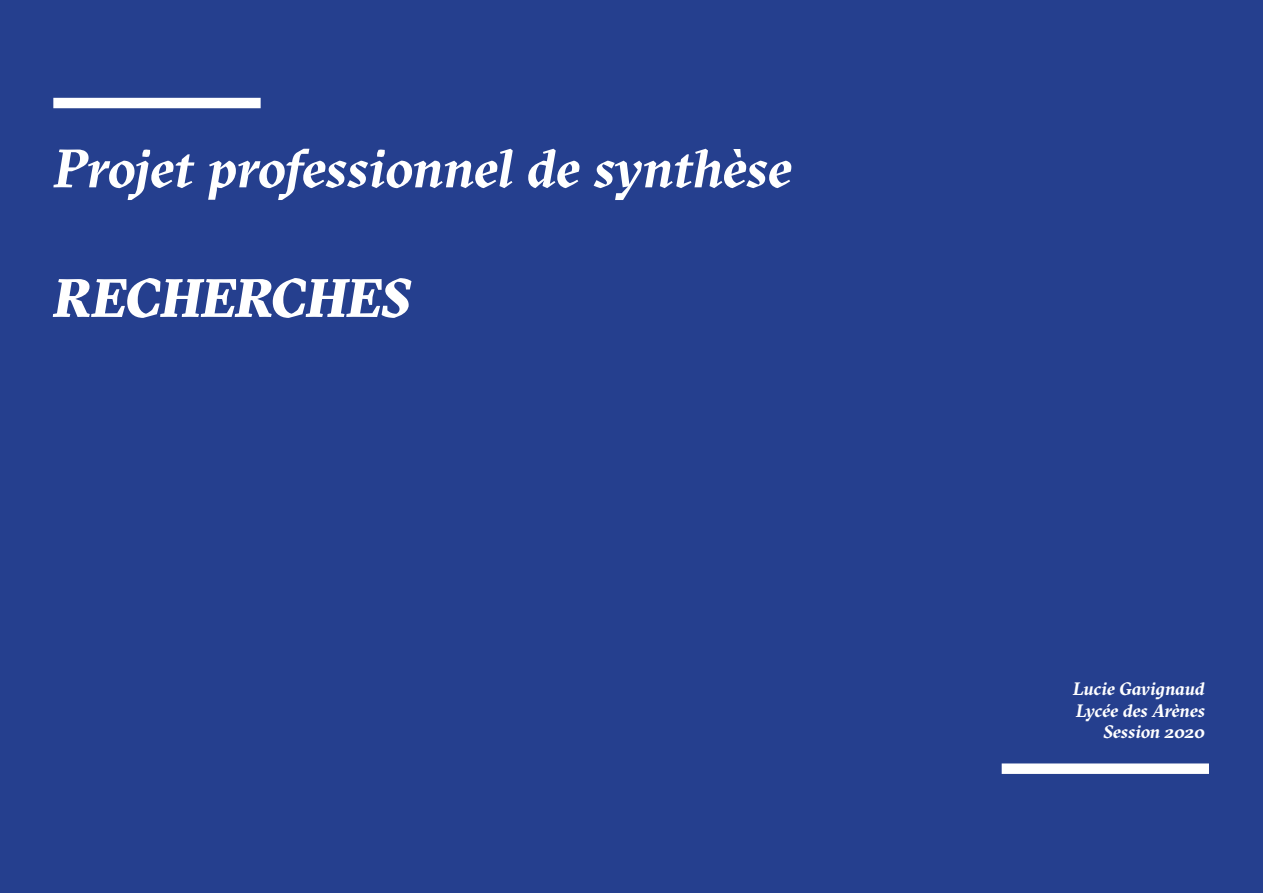
<style>
.page{position:relative;width:1263px;height:893px;background:#253f8e}
.page>*{position:absolute;margin:0;border:0;box-sizing:border-box;transform-origin:0 0}
.t1{font:italic 700 54px "GT Sectra";letter-spacing:-.01em;color:#fff}
.t2{font:italic 900 54px "GT Sectra";color:#fff}
.t3{font:italic 700 18px "GT Sectra";letter-spacing:-.01em;color:#fff}
</style>
<div class="page">
<div style="left:53px;top:98px;width:208px;height:10px;background:#fff"></div>
<div style="left:1002px;top:763px;width:207px;height:11px;background:#fff"></div>
<p class="t1" style="left:54px;top:136px;width:740px">Projet professionnel de synthèse</p>
<p class="t2" style="left:53px;top:265px;width:358px">RECHERCHES</p>
<p class="t3" style="left:1073px;top:678px;width:133px">Lucie Gavignaud</p>
<p class="t3" style="left:1076px;top:699px;width:130px">Lycée des Arènes</p>
<p class="t3" style="left:1103px;top:721px;width:103px">Session 2020</p>
</div>
